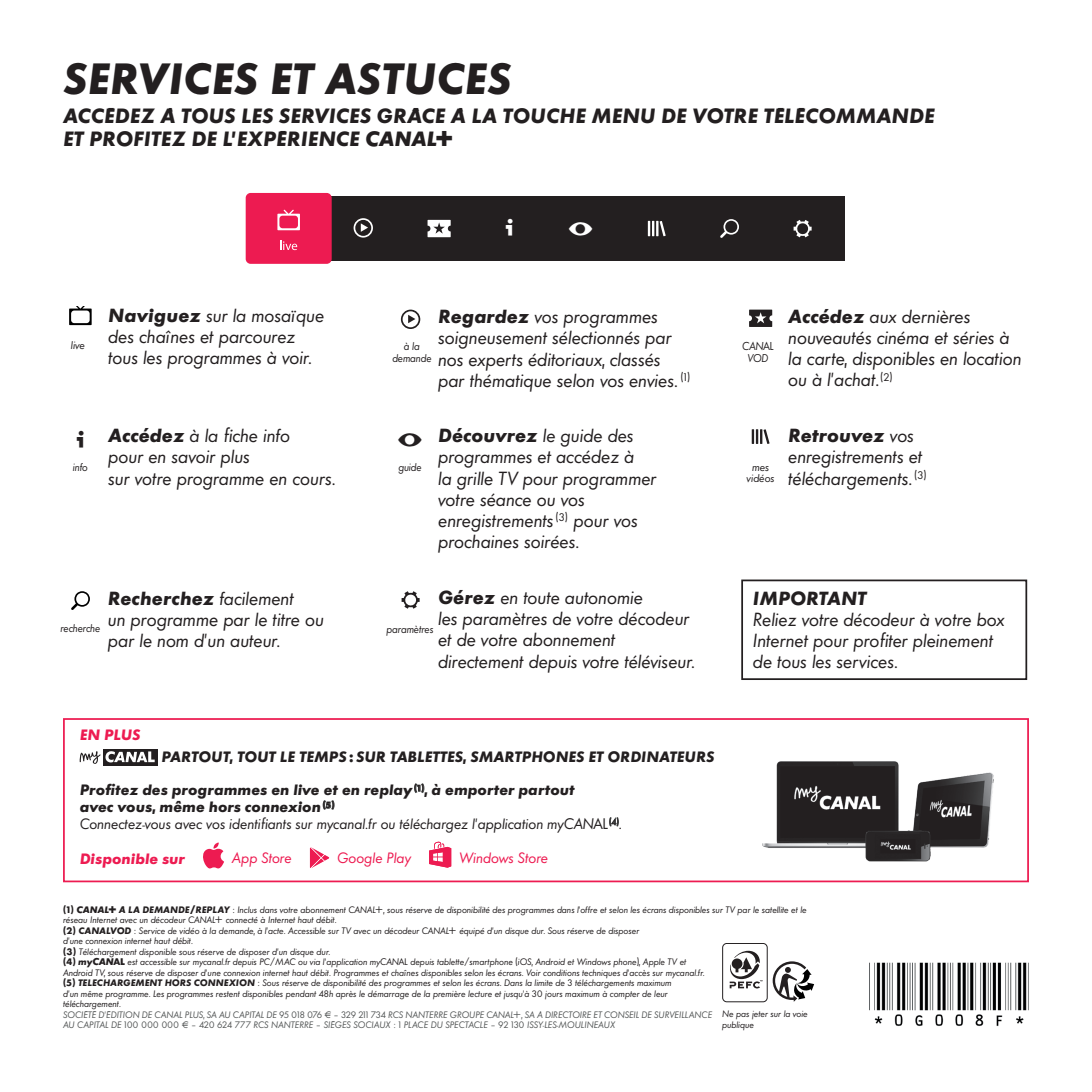
<style>
.page{position:relative;width:1092px;height:1092px;background:#fff}
.page>*{position:absolute;margin:0;border:0;box-sizing:border-box;transform-origin:0 0}
.t1{font:italic 700 40.77px "Canalp";color:#231f20}
.t2{font:italic 700 19.25px/23.1px "Canalp";color:#231f20}
.t3{font:italic 17.68px/21.2px "Canalp";color:#231f20}
.t4{font:italic 700 17.68px "Canalp";color:#231f20}
.t5{font:italic 700 14px/16.8px "Canalp";color:#231f20}
.t6{font:italic 14px "Canalp";color:#ed1b51}
.t7{font:italic 700 14px "Canalp";color:#ed1b51}
.t8{font:italic 10.5px/12.6px "Canalp";letter-spacing:-.01em;color:#231f20;text-align:center;scale:.95 1}
.t9{font:italic 10.5px/10.5px "Canalp";letter-spacing:-.01em;color:#231f20;text-align:center}
.t10{font:italic 8.75px/10.5px "Canalp";color:#231f20}
.t11{font:italic 8.75px/10.5px "Canalp";color:#535656}
.s1{font-weight:700}
.s2{font-weight:400}
.s3{font-weight:400;font-style:normal}
</style>
<div class="page">
<svg style="left:69px;top:307px;width:23px;height:18px"></svg>
<svg style="left:71px;top:591px;width:19px;height:19px"></svg>
<svg style="left:401px;top:309px;width:19px;height:20px"></svg>
<svg style="left:401px;top:591px;width:18px;height:17px"></svg>
<div style="left:741px;top:579px;width:286px;height:101px;border:2px solid #231f20"></div>
<svg style="left:749px;top:309px;width:23px;height:18px"></svg>
<svg style="left:751px;top:429px;width:18px;height:15px"></svg>
<div style="left:102px;top:748px;width:55px;height:17px;background:#231f20"></div>
<svg style="left:80px;top:751px;width:75px;height:12px"></svg>
<svg style="left:203px;top:842px;width:21px;height:26px"></svg>
<svg style="left:310px;top:847px;width:19px;height:21px"></svg>
<svg style="left:429px;top:841px;width:22px;height:26px"></svg>
<div style="left:63px;top:718px;width:965px;height:164px;border:2px solid #ed1b51"></div>
<img style="left:762px;top:761px;width:232px;height:101px">
<img style="left:869px;top:962px;width:160px;height:64px">
<div style="left:304px;top:196px;width:540px;height:64px;background:#231f20"></div>
<div style="left:246px;top:193px;width:86px;height:71px;background:#ed1b51;border-radius:5px"></div>
<svg style="left:720px;top:219px;width:19px;height:19px"></svg>
<svg style="left:647px;top:221px;width:18px;height:15px"></svg>
<svg style="left:353px;top:218px;width:20px;height:19px"></svg>
<svg style="left:793px;top:220px;width:18px;height:17px"></svg>
<svg style="left:277px;top:210px;width:23px;height:20px"></svg>
<svg style="left:280px;top:241px;width:17px;height:9px"></svg>
<svg style="left:427px;top:220px;width:23px;height:17px"></svg>
<div style="left:722px;top:942px;width:45px;height:60px;border:1px solid #231f20;border-radius:4px"></div>
<svg style="left:729px;top:950px;width:33px;height:38px"></svg>
<svg style="left:772px;top:961px;width:42px;height:40px"></svg>
<h1 class="t1" style="left:63px;top:52px;width:450px">SERVICES ET ASTUCES</h1>
<h2 class="t2" style="left:63px;top:104px;width:873px">ACCÉDEZ À TOUS LES SERVICES GRÂCE À LA TOUCHE MENU DE VOTRE TÉLÉCOMMANDE<br>ET PROFITEZ DE L’EXPÉRIENCE C+</h2>
<h3 class="t3" style="left:108px;top:305px;width:218px"><span class="s1">Naviguez</span> sur la mosaïque des chaînes et parcourez tous les programmes à voir.</h3>
<h3 class="t3" style="left:788px;top:305px;width:235px"><span class="s1">Accédez</span> aux dernières nouveautés cinéma et séries à la carte, disponibles en location ou à l’achat.<sup>(2)</sup></h3>
<h3 class="t3" style="left:438px;top:306px;width:253px"><span class="s1">Regardez</span> vos programmes soigneusement sélectionnés par nos experts éditoriaux, classés par thématique selon vos envies. <sup>(1)</sup></h3>
<h3 class="t3" style="left:438px;top:425px;width:220px"><span class="s1">Découvrez</span> le guide des programmes et accédez à<br>la grille TV pour programmer votre séance ou vos enregistrements <sup>(3)</sup> pour vos prochaines soirées.</h3>
<h3 class="t3" style="left:438px;top:586px;width:258px"><span class="s1">Gérez</span> en toute autonomie<br>les paramètres de votre décodeur et de votre abonnement directement depuis votre téléviseur.</h3>
<h3 class="t4" style="left:752px;top:586px;width:115px">IMPORTANT</h3>
<p class="t9" style="left:71px;top:340px;width:16px">live</p>
<p class="t8" style="left:392px;top:340px;width:43px">à la demande</p>
<p class="t8" style="left:747px;top:340px;width:24px;text-align:left;text-indent:-5px">C+L<br>VOD</p>
<h3 class="t3" style="left:108px;top:425px;width:229px"><span class="s1">Accédez</span> à la fiche info<br>pour en savoir plus<br>sur votre programme en cours.</h3>
<h3 class="t3" style="left:788px;top:425px;width:140px"><span class="s1">Retrouvez</span> vos enregistrements et téléchargements. <sup>(3)</sup></h3>
<p class="t8" style="left:398px;top:461px;width:26px">guide</p>
<p class="t9" style="left:746px;top:462px;width:30px">mes vidéos</p>
<p class="t8" style="left:73px;top:461px;width:17px">info</p>
<h3 class="t3" style="left:108px;top:587px;width:217px"><span class="s1">Recherchez</span> facilement<br>un programme par le titre ou par le nom d’un auteur.</h3>
<h3 class="t3" style="left:752px;top:608px;width:253px">Reliez votre décodeur à votre box<br>Internet pour profiter pleinement de tous les services.</h3>
<p class="t8" style="left:60px;top:622px;width:43px">recherche</p>
<p class="t8" style="left:386px;top:623px;width:51px">paramètres</p>
<h3 class="t7" style="left:80px;top:725px;width:62px">EN PLUS</h3>
<h3 class="t5" style="left:161px;top:748px;width:554px">PARTOUT, TOUT LE TEMPS:SUR TABLETTES, SMARTPHONES ET ORDINATEURS</h3>
<h3 class="t5" style="left:80px;top:781px;width:543px">Profitez des programmes en live et en replay <sup>(1)</sup>, à emporter partout<br>avec vous, même hors connexion <sup>(5)<br></sup><span class="s2">Connectez-vous avec vos identifiants sur mycanal.fr ou téléchargez l’application my</span><span class="s3">c+l</span> <sup>(4)</sup><span class="s2">.</span></h3>
<h3 class="t7" style="left:80px;top:849px;width:107px">Disponible sur</h3>
<h3 class="t6" style="left:232px;top:849px;width:61px">App Store</h3>
<h3 class="t6" style="left:337px;top:849px;width:76px">Google Play</h3>
<h3 class="t6" style="left:459px;top:849px;width:91px">Windows Store</h3>
<p class="t10" style="left:63px;top:904px;width:304px"><span class="s1">(1) C+ À LA DEMANDE/REPLAY</span> : Inclus dans votre abonnement C+</p>
<p class="t10" style="left:383px;top:904px;width:424px">, sous réserve de disponibilité des programmes dans l’offre et selon les écrans disponibles sur TV par le satellite et le</p>
<p class="t10" style="left:63px;top:914px;width:143px">réseau Internet avec un décodeur C+</p>
<p class="t10" style="left:63px;top:914px;width:643px;text-indent:163px">connecté à Internet haut débit.<br><span class="s1">(2) CANALVOD</span> : Service de vidéo à la demande, à l’acte. Accessible sur TV avec un décodeur c+ équipé d’un disque dur. Sous réserve de disposer<br>d’une connexion internet haut débit.<br><span class="s1">(3)</span> Téléchargement disponible sous réserve de disposer d’un disque dur.<br><span class="s1">(4) myC+l</span> est accessible sur mycanal.fr depuis PC/MAC ou via l’application myc+L depuis tablette/smartphone (iOS, Android et Windows phone), Apple TV et Android TV, sous réserve de disposer d’une connexion internet haut débit. Programmes et chaînes disponibles selon les écrans. Voir conditions techniques d’accès sur mycanal.fr. <span class="s1">(5) TELECHARGEMENT HORS CONNEXION</span> : Sous réserve de disponibilité des programmes et selon les écrans. Dans la limite de 3 téléchargements maximum<br>d’un même programme. Les programmes restent disponibles pendant 48h après le démarrage de la première lecture et jusqu’à 30 jours maximum à compter de leur téléchargement.</p>
<p class="t11" style="left:63px;top:1009px;width:441px">SOCIÉTÉ D’ÉDITION DE CANAL PLUS, SA AU CAPITAL DE 95 018 076 € – 329 211 734 RCS NANTERRE GROUPE C+</p>
<p class="t10" style="left:722px;top:1008px;width:87px">Ne pas jeter sur la voie publique</p>
<p class="t11" style="left:63px;top:1009px;width:650px;text-indent:458px">, SA À DIRECTOIRE ET CONSEIL DE SURVEILLANCE<br>AU CAPITAL DE 100 000 000 € – 420 624 777 RCS NANTERRE – SIÈGES SOCIAUX : 1 PLACE DU SPECTACLE – 92 130 ISSY-LES-MOULINEAUX</p>
</div>
